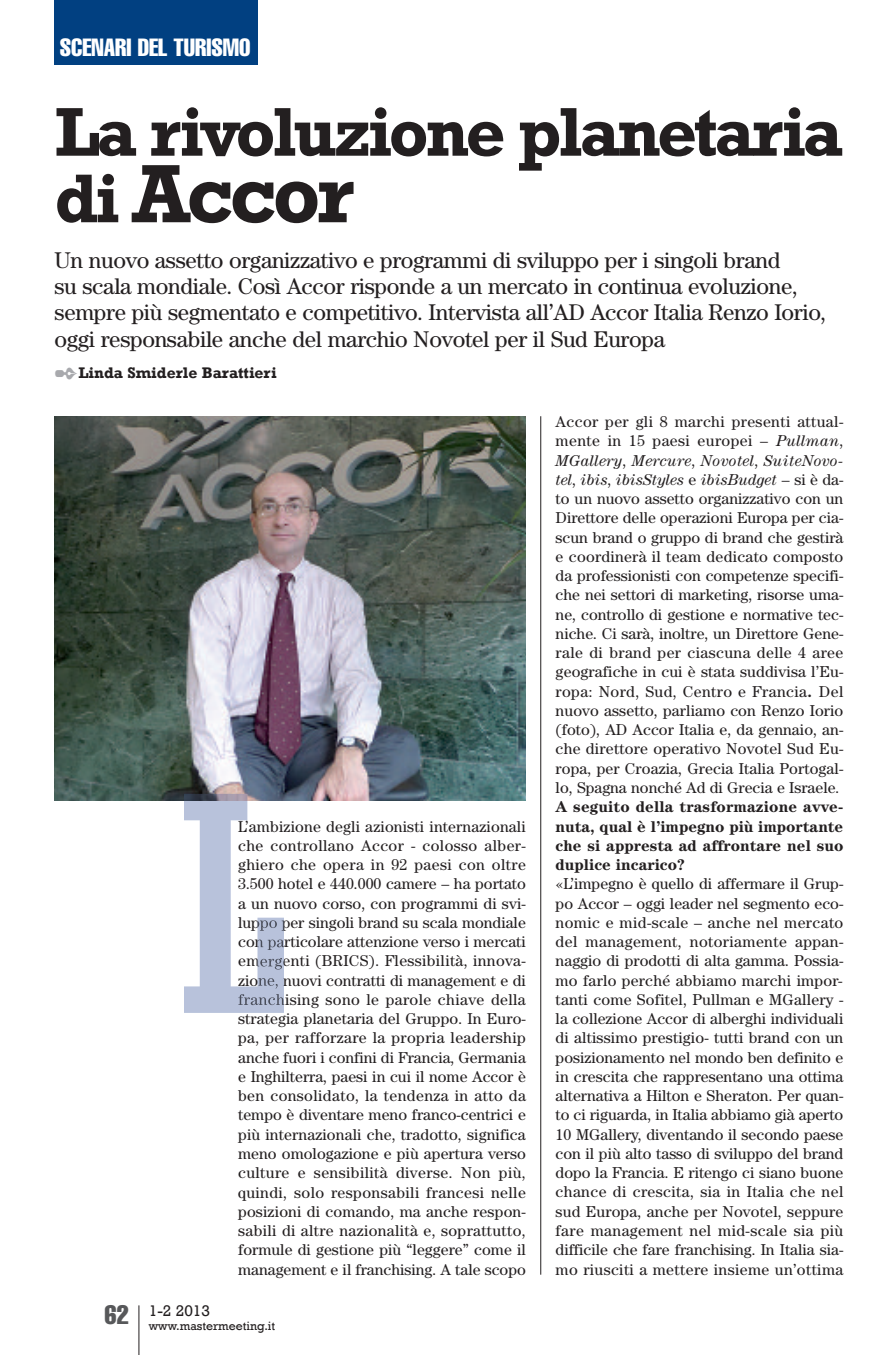
<style>
.page{position:relative;width:893px;height:1355px;background:#fff}
.page>*{position:absolute;margin:0;border:0;box-sizing:border-box;transform-origin:0 0}
.t1{font:700 84px "Rockwell";letter-spacing:-.05em;color:#231f20}
.t2{font:700 70px "Rockwell";letter-spacing:-.05em;color:#231f20}
.t3{font:extra-condensed 24.5px "Helvetica";color:#fff}
.t4{font:22.75px/26.2px "Century";letter-spacing:-.015em;color:#231f20}
.t5{font:15.75px/19.2px "Century";color:#231f20;text-align:justify}
.t6{font:700 15.75px/19.2px "Century";color:#231f20;text-align:justify}
.t7{font:700 15.75px "Rockwell";color:#231f20}
.t8{font:15.75px "Rockwell";color:#231f20}
.t9{font:12.25px "Rockwell";color:#231f20}
.s1{font-size:70px}
.s2{color:#a8a9ad}
.s3{font-style:italic}
.s4{font-weight:700}
</style>
<div class="page">
<hr style="left:540px;top:416px;width:1px;height:858px;background:#231f20">
<hr style="left:138px;top:1305px;width:1px;height:49px;background:#231f20">
<div style="left:55px;top:0;width:203px;height:64px;background:#014081"></div>
<img style="left:55px;top:416px;width:471px;height:384px">
<svg style="left:184px;top:800px;width:100px;height:212px"></svg>
<img style="left:184px;top:793px;width:64px;height:7px">
<div style="left:238px;top:820px;width:46px;height:11px;background:#fff"></div>
<svg style="left:238px;top:917px;width:46px;height:14px"></svg>
<svg style="left:239px;top:936px;width:45px;height:14px"></svg>
<svg style="left:239px;top:955px;width:45px;height:14px"></svg>
<svg style="left:238px;top:974px;width:46px;height:14px"></svg>
<svg style="left:238px;top:994px;width:46px;height:14px"></svg>
<h3 class="t3" style="left:60px;top:39px;width:192px">SCENARI DEL TURISMO</h3>
<h2 class="t2" style="left:55px;top:89px;width:790px">La rivoluzione planetaria</h2>
<h1 class="t1" style="left:55px;top:143px;width:301px"><span class="s1">di</span> Accor</h1>
<p class="t4" style="left:55px;top:249px;width:773px">Un nuovo assetto organizzativo e programmi di sviluppo per i singoli brand<br>su scala mondiale. Così Accor risponde a un mercato in continua evoluzione, sempre più segmentato e competitivo. Intervista all’AD Accor Italia Renzo Iorio, oggi responsabile anche del marchio Novotel per il Sud Europa</p>
<p class="t7" style="left:55px;top:363px;width:224px"><span class="s2">✒</span>Linda Smiderle Barattieri</p>
<p class="t5" style="left:238px;top:818px;width:289px">L’ambizione degli azionisti internazionali che controllano Accor - colosso alber&shy;ghiero che opera in 92 paesi con oltre 3.500 hotel e 440.000 camere – ha portato a un nuovo corso, con programmi di svi&shy;luppo per singoli brand su scala mondiale con particolare attenzione verso i mercati emergenti (BRICS). Flessibilità, innova&shy;zione, nuovi contratti di management e di franchising sono le parole chiave della strategia planetaria del Gruppo. In Euro&shy;pa, per rafforzare la propria leadership anche fuori i confini di Francia, Germania e Inghilterra, paesi in cui il nome Accor è ben consolidato, la tendenza in atto da tempo è diventare meno franco-centrici e più internazionali che, tradotto, significa meno omologazione e più apertura verso culture e sensibilità diverse. Non più, quindi, solo responsabili francesi nelle posizioni di comando, ma anche respon&shy;sabili di altre nazionalità e, soprattutto, formule di gestione più “leggere” come il management e il franchising. A tale scopo</p>
<p class="t9" style="left:105px;top:1318px;width:172px"><sup>62</sup> www.mastermeeting.it</p>
<p class="t8" style="left:149px;top:1300px;width:63px">1-2 2013</p>
<p class="t5" style="left:556px;top:413px;width:289px">Accor per gli 8 marchi presenti attual&shy;mente in 15 paesi europei – <span class="s3">Pullman</span>, <span class="s3">MGallery</span>, <span class="s3">Mercure</span>, <span class="s3">Novotel</span>, <span class="s3">SuiteNovo&shy;tel</span>, <span class="s3">ibis</span>, <span class="s3">ibisStyles</span> e <span class="s3">ibisBudget</span> – si è da&shy;to un nuovo assetto organizzativo con un Direttore delle operazioni Europa per cia&shy;scun brand o gruppo di brand che gestirà e coordinerà il team dedicato composto da professionisti con competenze specifi&shy;che nei settori di marketing, risorse uma&shy;ne, controllo di gestione e normative tec&shy;niche. Ci sarà, inoltre, un Direttore Gene&shy;rale di brand per ciascuna delle 4 aree geografiche in cui è stata suddivisa l’Eu&shy;ropa: Nord, Sud, Centro e Francia<span class="s4">.</span> Del nuovo assetto, parliamo con Renzo Iorio (foto), AD Accor Italia e, da gennaio, an&shy;che direttore operativo Novotel Sud Eu&shy;ropa, per Croazia, Grecia Italia Portogal&shy;lo, Spagna nonché Ad di Grecia e Israele.</p>
<p class="t6" style="left:556px;top:798px;width:289px">A seguito della trasformazione avve&shy;nuta, qual è l’impegno più importante che si appresta ad affrontare nel suo duplice incarico?</p>
<p class="t5" style="left:556px;top:875px;width:289px">«L’impegno è quello di affermare il Grup&shy;po Accor – oggi leader nel segmento eco&shy;nomic e mid-scale – anche nel mercato del management, notoriamente appan&shy;naggio di prodotti di alta gamma. Possia&shy;mo farlo perché abbiamo marchi impor&shy;tanti come Sofitel, Pullman e MGallery - la collezione Accor di alberghi individuali di altissimo prestigio- tutti brand con un posizionamento nel mondo ben definito e in crescita che rappresentano una ottima alternativa a Hilton e Sheraton. Per quan&shy;to ci riguarda, in Italia abbiamo già aperto 10 MGallery, diventando il secondo paese con il più alto tasso di sviluppo del brand dopo la Francia. E ritengo ci siano buone chance di crescita, sia in Italia che nel sud Europa, anche per Novotel, seppure fare management nel mid-scale sia più difficile che fare franchising. In Italia sia&shy;mo riusciti a mettere insieme un’ottima</p>
</div>
